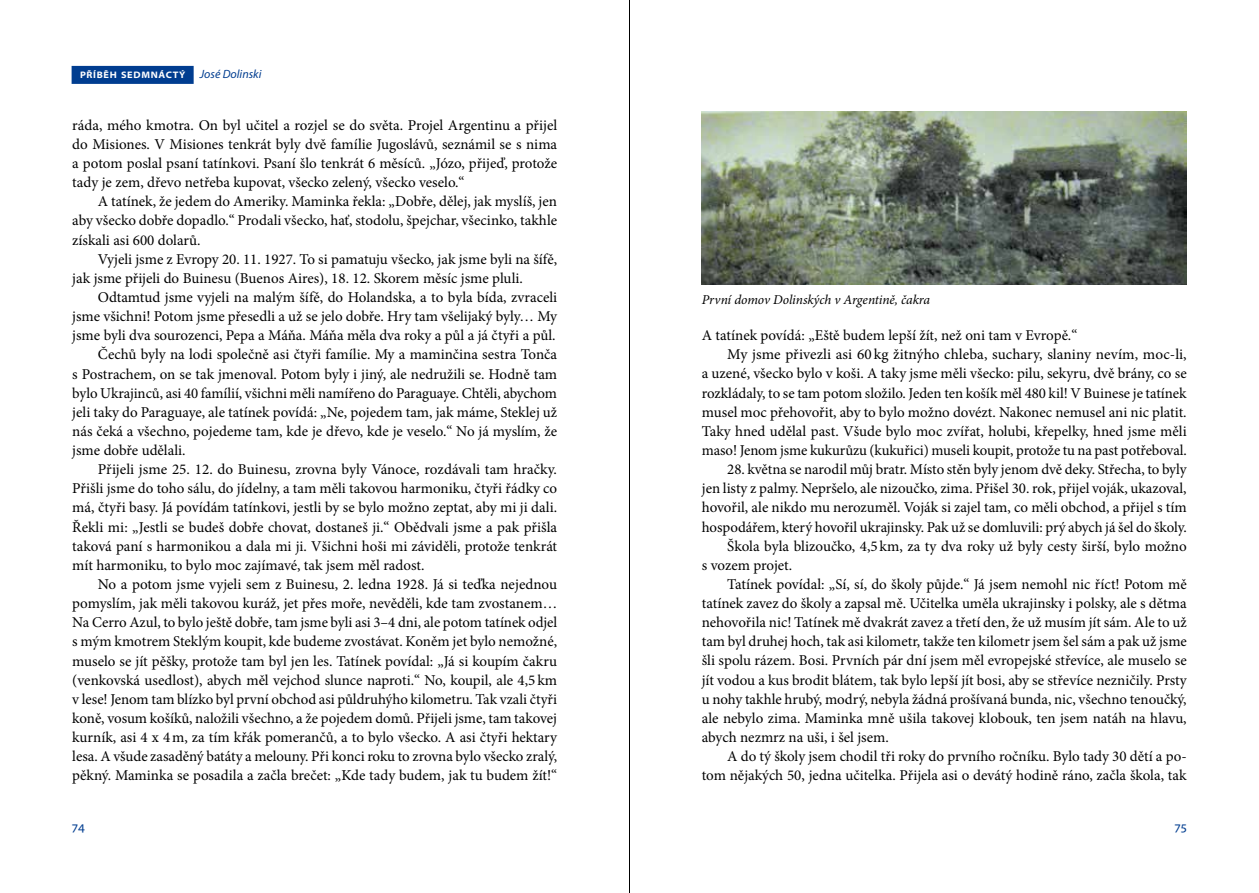
<style>
.page{position:relative;width:1259px;height:893px;background:#fff}
.page>*{position:absolute;margin:0;border:0;box-sizing:border-box;transform-origin:0 0}
.t1{font:15px/19.2px "Minion Pro";color:#000;text-align:justify}
.t2{font:italic 13.5px "Minion Pro";letter-spacing:-.01em;color:#000}
.t3{font:13.5px "Myriad Pro";color:#003d90}
.t4{font:700 semi-expanded 9.45px "Myriad Pro";letter-spacing:.07em;color:#fff}
.s1{font-weight:400;font-style:italic;font-stretch:normal;font-size:12px;color:#003d90}
</style>
<div class="page">
<hr style="left:629px;top:0;width:1px;height:893px;background:#000">
<div style="left:72px;top:66px;width:122px;height:18px;background:#003d90"></div>
<img style="left:702px;top:112px;width:484px;height:172px">
<p class="t4" style="left:80px;top:69px;width:183px">PŘÍBĚH SEDMNÁCTÝ <span class="s1">José Dolinski</span></p>
<p class="t1" style="left:72px;top:115px;width:486px">ráda, mého kmotra. On byl učitel a rozjel se do světa. Projel Argentinu a přijel do Misiones. V Misiones tenkrát byly dvě famílie Jugoslávů, seznámil se s nima a potom poslal psaní tatínkovi. Psaní šlo tenkrát 6 měsíců. „Józo, přijeď, protože tady je zem, dřevo netřeba kupovat, všecko zelený, všecko veselo.“</p>
<p class="t1" style="left:72px;top:192px;width:486px;text-indent:26px">A tatínek, že jedem do Ameriky. Maminka řekla: „Dobře, dělej, jak myslíš, jen aby všecko dobře dopadlo.“ Prodali všecko, hať, stodolu, špejchar, všecinko, takhle získali asi 600 dolarů.</p>
<p class="t1" style="left:72px;top:249px;width:486px;text-indent:26px">Vyjeli jsme z Evropy 20. 11. 1927. To si pamatuju všecko, jak jsme byli na šífě, jak jsme přijeli do Buinesu (Buenos Aires), 18. 12. Skorem měsíc jsme pluli.</p>
<p class="t1" style="left:98px;top:288px;width:461px">Odtamtud jsme vyjeli na malým šífě, do Holandska, a to byla bída, zvraceli</p>
<p class="t1" style="left:72px;top:307px;width:486px">jsme všichni! Potom jsme přesedli a už se jelo dobře. Hry tam všelijaký byly… My</p>
<p class="t1" style="left:72px;top:326px;width:485px">jsme byli dva sourozenci, Pepa a Máňa. Máňa měla dva roky a půl a já čtyři a půl.</p>
<p class="t1" style="left:98px;top:345px;width:461px">Čechů byly na lodi společně asi čtyři famílie. My a maminčina sestra Tonča</p>
<p class="t1" style="left:72px;top:364px;width:486px">s Postrachem, on se tak jmenoval. Potom byly i jiný, ale nedružili se. Hodně tam</p>
<p class="t1" style="left:72px;top:383px;width:486px">bylo Ukrajinců, asi 40 famílií, všichni měli namířeno do Paraguaye. Chtěli, abychom</p>
<p class="t1" style="left:72px;top:402px;width:486px">jeli taky do Paraguaye, ale tatínek povídá: „Ne, pojedem tam, jak máme, Steklej už</p>
<p class="t1" style="left:72px;top:422px;width:486px">nás čeká a všechno, pojedeme tam, kde je dřevo, kde je veselo.“ No já myslím, že</p>
<p class="t1" style="left:72px;top:441px;width:115px">jsme dobře udělali.</p>
<p class="t1" style="left:98px;top:460px;width:461px">Přijeli jsme 25. 12. do Buinesu, zrovna byly Vánoce, rozdávali tam hračky.</p>
<p class="t1" style="left:72px;top:479px;width:486px">Přišli jsme do toho sálu, do jídelny, a tam měli takovou harmoniku, čtyři řádky co</p>
<p class="t1" style="left:72px;top:498px;width:486px">má, čtyři basy. Já povídám tatínkovi, jestli by se bylo možno zeptat, aby mi ji dali.</p>
<p class="t1" style="left:72px;top:517px;width:486px">Řekli mi: „Jestli se budeš dobře chovat, dostaneš ji.“ Obědvali jsme a pak přišla</p>
<p class="t1" style="left:72px;top:536px;width:486px">taková paní s harmonikou a dala mi ji. Všichni hoši mi záviděli, protože tenkrát</p>
<p class="t1" style="left:72px;top:555px;width:354px">mít harmoniku, to bylo moc zajímavé, tak jsem měl radost.</p>
<p class="t1" style="left:98px;top:575px;width:461px">No a potom jsme vyjeli sem z Buinesu, 2. ledna 1928. Já si teďka nejednou</p>
<p class="t1" style="left:72px;top:594px;width:486px">pomyslím, jak měli takovou kuráž, jet přes moře, nevěděli, kde tam zvostanem…</p>
<p class="t1" style="left:72px;top:613px;width:486px">Na Cerro Azul, to bylo ještě dobře, tam jsme byli asi 3–4 dni, ale potom tatínek odjel</p>
<p class="t1" style="left:72px;top:632px;width:486px">s mým kmotrem Steklým koupit, kde budeme zvostávat. Koněm jet bylo nemožné,</p>
<p class="t1" style="left:72px;top:651px;width:486px">muselo se jít pěšky, protože tam byl jen les. Tatínek povídal: „Já si koupím čakru</p>
<p class="t1" style="left:72px;top:670px;width:486px">(venkovská usedlost), abych měl vejchod slunce naproti.“ No, koupil, ale 4,5 km</p>
<p class="t1" style="left:72px;top:689px;width:486px">v lese! Jenom tam blízko byl první obchod asi půldruhýho kilometru. Tak vzali čtyři</p>
<p class="t1" style="left:72px;top:709px;width:486px">koně, vosum košíků, naložili všechno, a že pojedem domů. Přijeli jsme, tam takovej</p>
<p class="t1" style="left:72px;top:728px;width:486px">kurník, asi 4 x 4m, za tím křák pomerančů, a to bylo všecko. A asi čtyři hektary</p>
<p class="t1" style="left:72px;top:747px;width:486px">lesa. A všude zasaděný batáty a melouny. Při konci roku to zrovna bylo všecko zralý,</p>
<p class="t1" style="left:72px;top:766px;width:486px">pěkný. Maminka se posadila a začla brečet: „Kde tady budem, jak tu budem žít!“</p>
<p class="t2" style="left:702px;top:291px;width:230px">První domov Dolinských v Argentině, čakra</p>
<p class="t1" style="left:702px;top:326px;width:377px">A tatínek povídá: „Eště budem lepší žít, než oni tam v Evropě.“</p>
<p class="t1" style="left:727px;top:345px;width:461px">My jsme přivezli asi 60 kg žitnýho chleba, suchary, slaniny nevím, moc-li,</p>
<p class="t1" style="left:702px;top:364px;width:486px">a uzené, všecko bylo v koši. A taky jsme měli všecko: pilu, sekyru, dvě brány, co se</p>
<p class="t1" style="left:702px;top:383px;width:486px">rozkládaly, to se tam potom složilo. Jeden ten košík měl 480 kil! V Buinese je tatínek</p>
<p class="t1" style="left:702px;top:402px;width:486px">musel moc přehovořit, aby to bylo možno dovézt. Nakonec nemusel ani nic platit.</p>
<p class="t1" style="left:702px;top:422px;width:486px">Taky hned udělal past. Všude bylo moc zvířat, holubi, křepelky, hned jsme měli</p>
<p class="t1" style="left:702px;top:441px;width:486px">maso! Jenom jsme kukurůzu (kukuřici) museli koupit, protože tu na past potřeboval.</p>
<p class="t1" style="left:727px;top:460px;width:461px">28. května se narodil můj bratr. Místo stěn byly jenom dvě deky. Střecha, to byly</p>
<p class="t1" style="left:702px;top:479px;width:486px">jen listy z palmy. Nepršelo, ale nizoučko, zima. Přišel 30. rok, přijel voják, ukazoval,</p>
<p class="t1" style="left:702px;top:498px;width:486px">hovořil, ale nikdo mu nerozuměl. Voják si zajel tam, co měli obchod, a přijel s tím</p>
<p class="t1" style="left:702px;top:517px;width:486px">hospodářem, který hovořil ukrajinsky. Pak už se domluvili: prý abych já šel do školy.</p>
<p class="t1" style="left:727px;top:536px;width:461px">Škola byla blizoučko, 4,5km, za ty dva roky už byly cesty širší, bylo možno</p>
<p class="t1" style="left:702px;top:555px;width:92px">s vozem projet.</p>
<p class="t1" style="left:727px;top:575px;width:461px">Tatínek povídal: „Sí, sí, do školy půjde.“ Já jsem nemohl nic říct! Potom mě</p>
<p class="t1" style="left:702px;top:594px;width:486px">tatínek zavez do školy a zapsal mě. Učitelka uměla ukrajinsky i polsky, ale s dětma</p>
<p class="t1" style="left:702px;top:613px;width:486px">nehovořila nic! Tatínek mě dvakrát zavez a třetí den, že už musím jít sám. Ale to už</p>
<p class="t1" style="left:702px;top:632px;width:486px">tam byl druhej hoch, tak asi kilometr, takže ten kilometr jsem šel sám a pak už jsme</p>
<p class="t1" style="left:702px;top:651px;width:486px">šli spolu rázem. Bosi. Prvních pár dní jsem měl evropejské střevíce, ale muselo se</p>
<p class="t1" style="left:702px;top:670px;width:486px">jít vodou a kus brodit blátem, tak bylo lepší jít bosi, aby se střevíce nezničily. Prsty</p>
<p class="t1" style="left:702px;top:689px;width:486px">u nohy takhle hrubý, modrý, nebyla žádná prošívaná bunda, nic, všechno tenoučký,</p>
<p class="t1" style="left:702px;top:709px;width:486px">ale nebylo zima. Maminka mně ušila takovej klobouk, ten jsem natáh na hlavu,</p>
<p class="t1" style="left:702px;top:728px;width:189px">abych nezmrz na uši, i šel jsem.</p>
<p class="t1" style="left:727px;top:747px;width:461px">A do tý školy jsem chodil tři roky do prvního ročníku. Bylo tady 30 dětí a po-</p>
<p class="t1" style="left:702px;top:766px;width:486px">tom nějakých 50, jedna učitelka. Přijela asi o devátý hodině ráno, začla škola, tak</p>
<p class="t3" style="left:72px;top:818px;width:14px">74</p>
<p class="t3" style="left:1175px;top:818px;width:13px">75</p>
</div>
